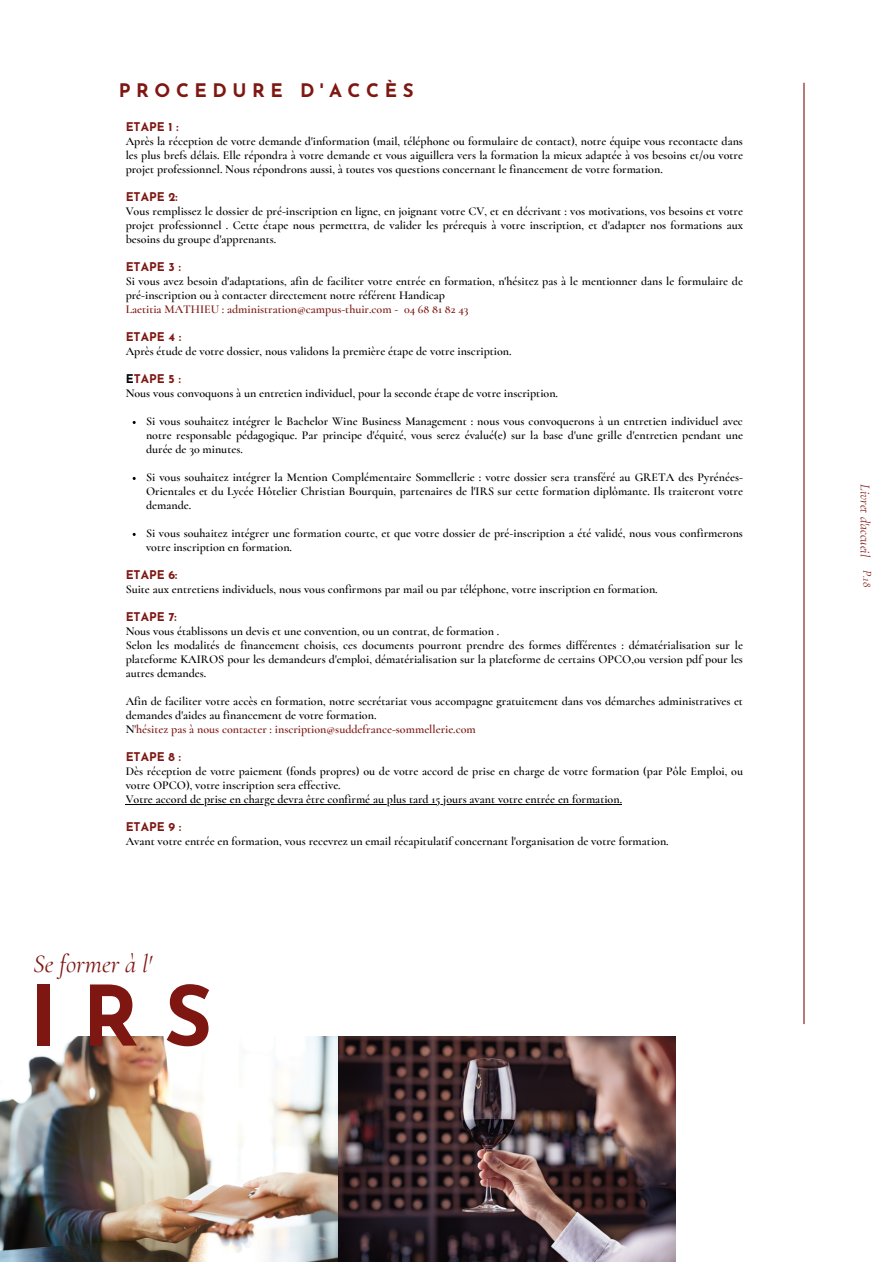
<style>
.page{position:relative;width:893px;height:1264px;background:#fff}
.page>*{position:absolute;margin:0;border:0;box-sizing:border-box;transform-origin:0 0}
.t1{font:700 83.1px "Josefin Sans";color:#7e1712}
.t2{font:italic 25.35px "Cormorant";color:#7e1712}
.t3{font:700 18.6px "Josefin Sans";letter-spacing:.3em;color:#7e1712}
.t4{font:italic 13.5px "Cormorant";color:#7e1712}
.t5{font:600 12px/14px "Cormorant";color:#000;text-align:justify}
.t6{font:600 12px "Cormorant";color:#7e1712}
.t7{font:700 12px "Josefin Sans";color:#7e1712}
.t8{font:italic 12px "Cormorant";color:#7e1712}
.s1{color:#000}
</style>
<div class="page">
<hr style="left:803px;top:83px;width:1px;height:941px;background:#7e1712">
<hr style="left:126px;top:803px;width:496px;height:1px;background:#000">
<img style="left:0;top:1036px;width:675px;height:225px">
<p class="t3" style="left:119px;top:83px;width:296px">PROCEDURE D'ACCÈS</p>
<p class="t7" style="left:126px;top:122px;width:55px">ETAPE 1 :</p>
<p class="t5" style="left:126px;top:134px;width:618px">Après la réception de votre demande d'information (mail, téléphone ou formulaire de contact), notre équipe vous recontacte dans les plus brefs délais. Elle répondra à votre demande et vous aiguillera vers la formation la mieux adaptée à vos besoins et/ou votre projet professionnel. Nous répondrons aussi, à toutes vos questions concernant le financement de votre formation.</p>
<p class="t7" style="left:126px;top:192px;width:54px">ETAPE 2:</p>
<p class="t5" style="left:126px;top:204px;width:618px">Vous remplissez le dossier de pré-inscription en ligne, en joignant votre CV, et en décrivant : vos motivations, vos besoins et votre projet professionnel . Cette étape nous permettra, de valider les prérequis à votre inscription, et d'adapter nos formations aux besoins du groupe d'apprenants.</p>
<p class="t7" style="left:126px;top:262px;width:57px">ETAPE 3 :</p>
<p class="t5" style="left:126px;top:274px;width:618px">Si vous avez besoin d'adaptations, afin de faciliter votre entrée en formation, n'hésitez pas à le mentionner dans le formulaire de pré-inscription ou à contacter directement notre référent Handicap</p>
<p class="t6" style="left:126px;top:302px;width:344px">Laetitia MATHIEU : administration@campus-thuir.com - 04 68 81 82 43</p>
<p class="t7" style="left:126px;top:332px;width:57px">ETAPE 4 :</p>
<p class="t5" style="left:126px;top:344px;width:387px">Après étude de votre dossier, nous validons la première étape de votre inscription.</p>
<p class="t7" style="left:126px;top:374px;width:57px"><span class="s1">E</span>TAPE 5 :</p>
<p class="t5" style="left:126px;top:386px;width:434px">Nous vous convoquons à un entretien individuel, pour la seconde étape de votre inscription.</p>
<p class="t5" style="left:146px;top:414px;width:598px">Si vous souhaitez intégrer le Bachelor Wine Business Management : nous vous convoquerons à un entretien individuel avec notre responsable pédagogique. Par principe d'équité, vous serez évalué(e) sur la base d'une grille d'entretien pendant une durée de 30 minutes.</p>
<p class="t5" style="left:146px;top:470px;width:598px">Si vous souhaitez intégrer la Mention Complémentaire Sommellerie : votre dossier sera transféré au GRETA des Pyrénées-Orientales et du Lycée Hôtelier Christian Bourquin, partenaires de l'IRS sur cette formation diplômante. Ils traiteront votre demande.</p>
<p class="t5" style="left:146px;top:526px;width:598px">Si vous souhaitez intégrer une formation courte, et que votre dossier de pré-inscription a été validé, nous vous confirmerons votre inscription en formation.</p>
<p class="t7" style="left:126px;top:570px;width:53px">ETAPE 6:</p>
<p class="t5" style="left:126px;top:582px;width:533px">Suite aux entretiens individuels, nous vous confirmons par mail ou par téléphone, votre inscription en formation.</p>
<p class="t7" style="left:126px;top:612px;width:53px">ETAPE 7:</p>
<p class="t5" style="left:126px;top:624px;width:375px">Nous vous établissons un devis et une convention, ou un contrat, de formation .</p>
<p class="t5" style="left:126px;top:638px;width:618px">Selon les modalités de financement choisis, ces documents pourront prendre des formes différentes : dématérialisation sur le plateforme KAIROS pour les demandeurs d'emploi, dématérialisation sur la plateforme de certains OPCO,ou version pdf pour les autres demandes.</p>
<p class="t5" style="left:126px;top:694px;width:618px">Afin de faciliter votre accès en formation, notre secrétariat vous accompagne gratuitement dans vos démarches administratives et demandes d'aides au financement de votre formation.</p>
<p class="t6" style="left:126px;top:721px;width:352px"><span class="s1">N</span>'hésitez pas à nous contacter : inscription@suddefrance-sommellerie.com</p>
<p class="t7" style="left:126px;top:751px;width:57px">ETAPE 8 :</p>
<p class="t5" style="left:126px;top:764px;width:618px">Dès réception de votre paiement (fonds propres) ou de votre accord de prise en charge de votre formation (par Pôle Emploi, ou votre OPCO), votre inscription sera effective.</p>
<p class="t5" style="left:126px;top:792px;width:498px">Votre accord de prise en charge devra être confirmé au plus tard 15 jours avant votre entrée en formation.</p>
<p class="t7" style="left:126px;top:821px;width:57px">ETAPE 9 :</p>
<p class="t5" style="left:126px;top:834px;width:544px">Avant votre entrée en formation, vous recevrez un email récapitulatif concernant l'organisation de votre formation.</p>
<p class="t2" style="left:33px;top:949px;width:120px">Se former à l'</p>
<p class="t1" style="left:29px;top:983px;width:185px">IRS</p>
<p class="t4" style="left:873px;top:484px;width:74px;rotate:90deg">Livret d'accueil</p>
<p class="t8" style="left:874px;top:570px;width:19px;rotate:90deg">P.18</p>
</div>
